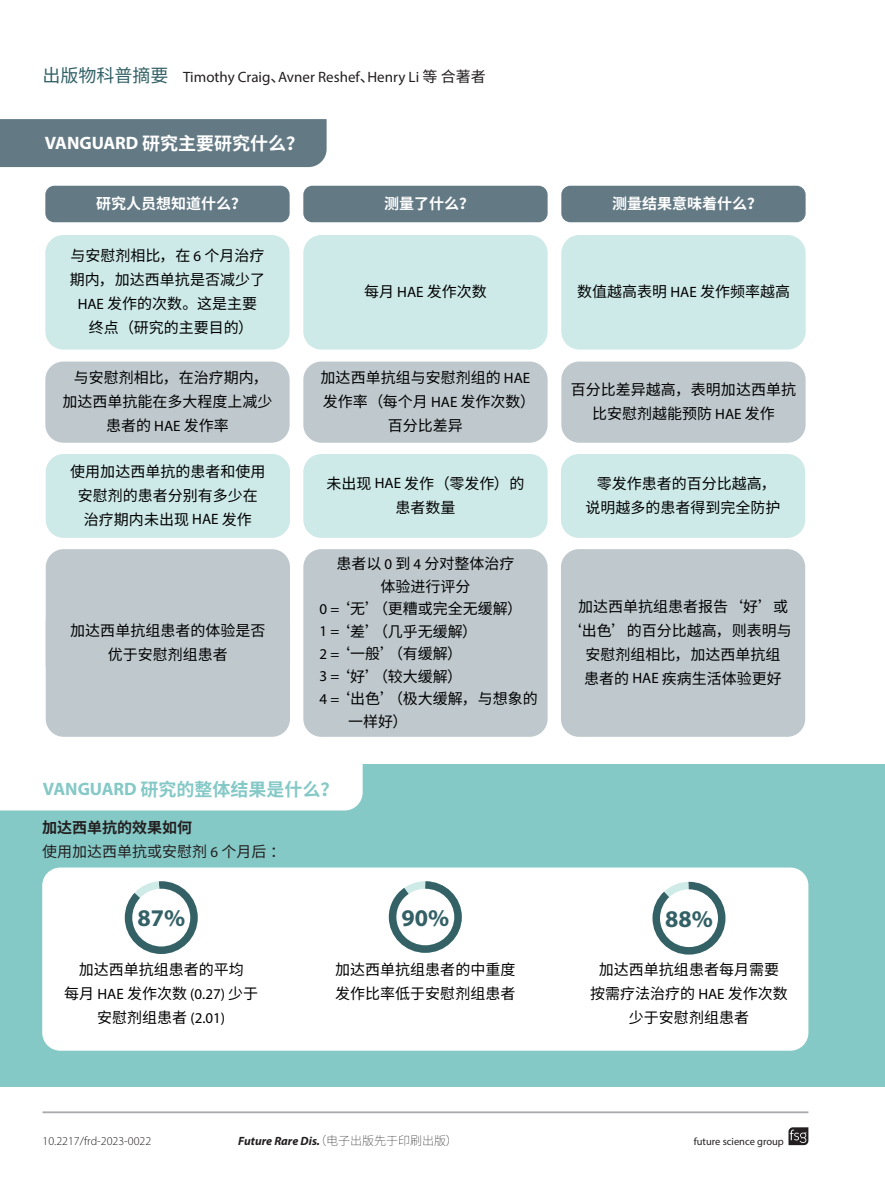
<style>
.page{position:relative;width:885px;height:1191px;background:#fff}
.page>*{position:absolute;margin:0;border:0;box-sizing:border-box;transform-origin:0 0}
.PLSP_article_details{font:700 24px "Myriad Pro";color:#336166}
.abstract{font:700 18px "Noto Sans CJ Ksc";color:#85c9c7}
.abstract-2{font:700 18px "Noto Sans CJ Ksc";color:#fff}
.PLSP_article_details-2{font:15px/24px "Noto Sans CJ Ksc";color:#000001;text-align:center}
.t1{font:15px "Myriad Pro";color:#231f20}
.PLSP_article_details-3{font:700 15px "Noto Sans CJ Ksc";color:#fff}
.t2{font:15px "Noto Sans CJ Ksc";color:#231f20}
.t3{font:700 15px "Noto Sans CJ Ksc";color:#231f20}
.t4{font:italic 700 12px "Myriad Pro";color:#231f20}
.t5{font:300 12px "Myriad Pro";color:#231f20}
.t6{font:10.5px "Myriad Pro";color:#231f20}
.s1{font-family:"Noto Sans CJ Ksc";font-size:18px;color:#336166}
.s2{font-family:"Noto Sans CJ Ksc"}
.s3{font-family:"Myriad Pro"}
.s4{font-family:"Noto Sans CJ Ksc";font-weight:100;font-style:normal}
</style>
<div class="page">
<svg style="left:788px;top:1127px;width:20px;height:18px"></svg>
<hr style="left:43px;top:1111px;width:765px;height:2px;background:#a8a9ad">
<div style="left:0;top:764px;width:884px;height:323px;background:#85c9c7"></div>
<div style="left:46px;top:454px;width:244px;height:84px;background:#cde9e8;border-radius:18px"></div>
<div style="left:303px;top:454px;width:244px;height:84px;background:#cde9e8;border-radius:18px"></div>
<div style="left:561px;top:454px;width:244px;height:84px;background:#cde9e8;border-radius:18px"></div>
<div style="left:46px;top:549px;width:244px;height:188px;background:#bfc9cd;border-radius:18px"></div>
<div style="left:303px;top:549px;width:244px;height:188px;background:#bfc9cd;border-radius:18px"></div>
<div style="left:561px;top:549px;width:244px;height:188px;background:#bfc9cd;border-radius:18px"></div>
<div style="left:0;top:764px;width:362px;height:46px;background:#fff"></div>
<div style="left:42px;top:867px;width:766px;height:183px;background:#fff;border-radius:18px"></div>
<div style="left:0;top:119px;width:326px;height:48px;background:#637a85"></div>
<div style="left:45px;top:186px;width:244px;height:36px;background:#637a85;border-radius:9px"></div>
<div style="left:303px;top:186px;width:244px;height:36px;background:#637a85;border-radius:9px"></div>
<div style="left:561px;top:186px;width:244px;height:36px;background:#637a85;border-radius:9px"></div>
<div style="left:45px;top:235px;width:244px;height:114px;background:#cde9e8;border-radius:18px"></div>
<div style="left:303px;top:235px;width:244px;height:114px;background:#cde9e8;border-radius:18px"></div>
<div style="left:561px;top:235px;width:244px;height:114px;background:#cde9e8;border-radius:18px"></div>
<div style="left:45px;top:361px;width:244px;height:82px;background:#bfc9cd;border-radius:18px"></div>
<div style="left:303px;top:361px;width:244px;height:82px;background:#bfc9cd;border-radius:18px"></div>
<div style="left:561px;top:361px;width:244px;height:82px;background:#bfc9cd;border-radius:18px"></div>
<svg style="left:124px;top:881px;width:74px;height:73px"></svg>
<svg style="left:388px;top:881px;width:74px;height:72px"></svg>
<svg style="left:652px;top:881px;width:74px;height:74px"></svg>
<p class="t1" style="left:43px;top:68px;width:445px"><span class="s1">出版物科普摘要</span> Timothy Craig<span class="s2">、</span>Avner Reshef<span class="s2">、</span>Henry Li <span class="s2">等 合著者</span></p>
<p class="abstract-2" style="left:45px;top:133px;width:261px"><span class="s3">VANGUARD</span> 研究主要研究什么？</p>
<p class="PLSP_article_details-3" style="left:96px;top:195px;width:151px">研究人员想知道什么？</p>
<p class="PLSP_article_details-3" style="left:384px;top:195px;width:91px">测量了什么？</p>
<p class="PLSP_article_details-3" style="left:612px;top:195px;width:151px">测量结果意味着什么？</p>
<p class="PLSP_article_details-2" style="left:70px;top:244px;width:196px">与安慰剂相比，在 <span class="s3">6</span> 个月治疗期内，加达西单抗是否减少了<br><span class="s3">HAE</span> 发作的次数。这是主要终点（研究的主要目的）</p>
<p class="PLSP_article_details-2" style="left:364px;top:280px;width:124px">每月 <span class="s3">HAE</span> 发作次数</p>
<p class="PLSP_article_details-2" style="left:577px;top:280px;width:214px">数值越高表明 <span class="s3">HAE</span> 发作频率越高</p>
<p class="PLSP_article_details-2" style="left:62px;top:366px;width:211px">与安慰剂相比，在治疗期内，加达西单抗能在多大程度上减少患者的 <span class="s3">HAE</span> 发作率</p>
<p class="PLSP_article_details-2" style="left:320px;top:366px;width:216px">加达西单抗组与安慰剂组的 <span class="s3">HAE</span>发作率（每个月 <span class="s3">HAE</span> 发作次数）百分比差异</p>
<p class="PLSP_article_details-2" style="left:571px;top:378px;width:226px">百分比差异越高，表明加达西单抗比安慰剂越能预防 <span class="s3">HAE</span> 发作</p>
<p class="PLSP_article_details-2" style="left:70px;top:460px;width:196px">使用加达西单抗的患者和使用安慰剂的患者分别有多少在治疗期内未出现 <span class="s3">HAE</span> 发作</p>
<p class="PLSP_article_details-2" style="left:326px;top:472px;width:199px">未出现 <span class="s3">HAE</span> 发作（零发作）的患者数量</p>
<p class="PLSP_article_details-2" style="left:585px;top:472px;width:196px">零发作患者的百分比越高，说明越多的患者得到完全防护</p>
<p class="PLSP_article_details-2" style="left:70px;top:619px;width:196px">加达西单抗组患者的体验是否优于安慰剂组患者</p>
<p class="PLSP_article_details-2" style="left:336px;top:553px;width:180px;line-height:22.5px">患者以 <span class="s3">0</span> 到 <span class="s3">4</span> 分对整体治疗体验进行评分</p>
<p class="PLSP_article_details-2" style="left:319px;top:597px;width:204px"><span class="s3">0 =</span> ‘无’（更糟或完全无缓解）</p>
<p class="PLSP_article_details-2" style="left:319px;top:619px;width:159px"><span class="s3">1 =</span> ‘差’（几乎无缓解）</p>
<p class="PLSP_article_details-2" style="left:319px;top:642px;width:144px"><span class="s3">2 =</span> ‘一般’（有缓解）</p>
<p class="PLSP_article_details-2" style="left:319px;top:664px;width:144px"><span class="s3">3 =</span> ‘好’（较大缓解）</p>
<p class="PLSP_article_details-2" style="left:348px;top:688px;width:191px;line-height:22.5px;text-align:left;text-indent:-28px"><span class="s3">4 =</span> ‘出色’（极大缓解，与想象的一样好）</p>
<p class="abstract" style="left:43px;top:779px;width:297px"><span class="s3">VANGUARD</span> 研究的整体结果是什么？</p>
<p class="t3" style="left:42px;top:819px;width:151px">加达西单抗的效果如何</p>
<p class="t2" style="left:42px;top:843px;width:244px">使用加达西单抗或安慰剂 <span class="s3">6</span> 个月后：</p>
<p class="PLSP_article_details-2" style="left:567px;top:595px;width:226px">加达西单抗组患者报告‘好’或‘出色’的百分比越高，则表明与安慰剂组相比，加达西单抗组<br>患者的 <span class="s3">HAE</span> 疾病生活体验更好</p>
<p class="PLSP_article_details" style="left:137px;top:902px;width:49px">87%</p>
<p class="PLSP_article_details" style="left:401px;top:902px;width:49px">90%</p>
<p class="PLSP_article_details" style="left:665px;top:903px;width:49px">88%</p>
<p class="PLSP_article_details-2" style="left:64px;top:958px;width:195px">加达西单抗组患者的平均<br>每月 <span class="s3">HAE</span> 发作次数 <span class="s3">(0.27)</span> 少于安慰剂组患者 <span class="s3">(2.01)</span></p>
<p class="PLSP_article_details-2" style="left:335px;top:958px;width:181px;text-align:left">加达西单抗组患者的中重度发作比率低于安慰剂组患者</p>
<p class="PLSP_article_details-2" style="left:590px;top:958px;width:199px">加达西单抗组患者每月需要按需疗法治疗的 <span class="s3">HAE</span> 发作次数少于安慰剂组患者</p>
<p class="t5" style="left:43px;top:1133px;width:110px">10.2217/frd-2023-0022</p>
<p class="t4" style="left:238px;top:1133px;width:221px">Future Rare Dis.<span class="s4">（电子出版先于印刷出版）</span></p>
<p class="t6" style="left:693px;top:1135px;width:92px">future science group</p>
</div>
